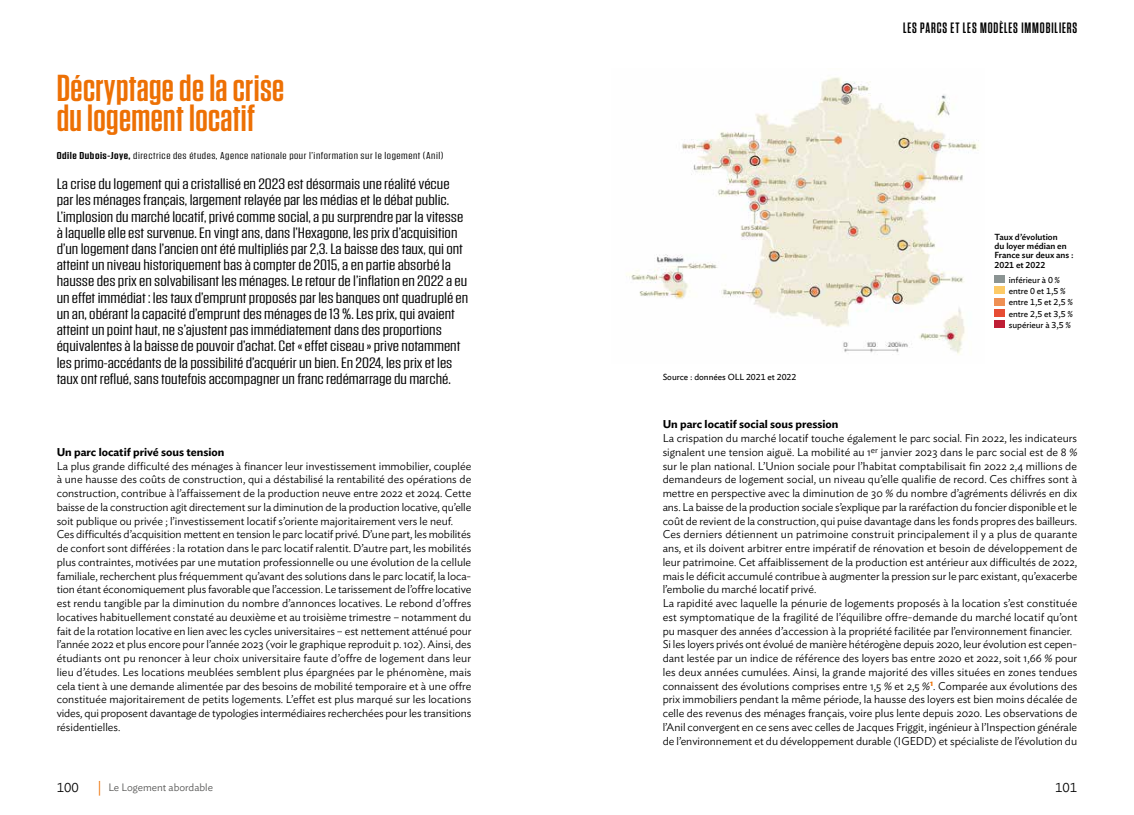
<style>
.page{position:relative;width:1134px;height:815px;background:#fff}
.page>*{position:absolute;margin:0;border:0;box-sizing:border-box;transform-origin:0 0}
.t1{font:600 37.5px/30px "Tungsten Narrow";letter-spacing:.01em;color:#ed7004;scale:1.1 1}
.t2{font:15px/16.2px "Tungsten";color:#000;scale:1.3 1}
.t3{font:600 15px "Tungsten Narrow";color:#000}
.t4{font:300 13.12px "Ideal Sans";color:#000}
.t5{font:300 11.25px/13.8px "Ideal Sans";color:#000}
.t6{font:600 11.25px "Ideal Sans";color:#000}
.t7{font:300 10.62px "Ideal Sans";color:#575756}
.t8{font:10px "Tungsten";letter-spacing:.04em;color:#000;scale:1.3 1}
.t9{font:8.75px/11.2px "Ideal Sans";color:#000}
.t10{font:500 8.75px/8.8px "Ideal Sans";color:#000}
.s1{font-weight:600}
.s2{font-size:13.12px;color:#000}
.s3{font-size:15px;color:#ed7004}
</style>
<div class="page">
<img style="left:626px;top:77px;width:353px;height:278px">
<div style="left:994px;top:276px;width:11px;height:7px;background:#8b9493"></div>
<div style="left:994px;top:287px;width:11px;height:7px;background:#fdca66"></div>
<div style="left:994px;top:298px;width:11px;height:7px;background:#ef9054"></div>
<div style="left:994px;top:309px;width:11px;height:8px;background:#e74d34"></div>
<div style="left:994px;top:321px;width:11px;height:7px;background:#bf1e35"></div>
<h1 class="t1" style="left:57px;top:74px;width:208px">Décryptage de la crise du logement locatif</h1>
<p class="t8" style="left:57px;top:150px;width:299px"><span class="s1">Odile Dubois-Joye,</span> directrice des études, Agence nationale pour l’information sur le logement (Anil)</p>
<p class="t2" style="left:57px;top:176px;width:318px">La crise du logement qui a cristallisé en 2023 est désormais une réalité vécue par les ménages français, largement relayée par les médias et le débat public.<br>L’implosion du marché locatif, privé comme social, a pu surprendre par la vitesse à laquelle elle est survenue. En vingt ans, dans l’Hexagone, les prix d’acquisition d’un logement dans l’ancien ont été multipliés par 2,3. La baisse des taux, qui ont atteint un niveau historiquement bas à compter de 2015, a en partie absorbé la hausse des prix en solvabilisant les ménages. Le retour de l’inflation en 2022 a eu un effet immédiat : les taux d’emprunt proposés par les banques ont quadruplé en un an, obérant la capacité d’emprunt des ménages de 13 %. Les prix, qui avaient atteint un point haut, ne s’ajustent pas immédiatement dans des proportions équivalentes à la baisse de pouvoir d’achat. Cet « effet ciseau » prive notamment les primo-accédants de la possibilité d’acquérir un bien. En 2024, les prix et les taux ont reflué, sans toutefois accompagner un franc redémarrage du marché.</p>
<p class="t6" style="left:57px;top:443px;width:169px">Un parc locatif privé sous tension</p>
<p class="t5" style="left:57px;top:458px;width:416px">La plus grande difficulté des ménages à financer leur investissement immobilier, couplée à une hausse des coûts de construction, qui a déstabilisé la rentabilité des opérations de construction, contribue à l’affaissement de la production neuve entre 2022 et 2024. Cette baisse de la construction agit directement sur la diminution de la production locative, qu’elle soit publique ou privée ; l’investissement locatif s’oriente majoritairement vers le neuf.<br>Ces difficultés d’acquisition mettent en tension le parc locatif privé. D’une part, les mobilités de confort sont différées : la rotation dans le parc locatif ralentit. D’autre part, les mobilités plus contraintes, motivées par une mutation professionnelle ou une évolution de la cellule familiale, recherchent plus fréquemment qu’avant des solutions dans le parc locatif, la loca&shy;tion étant économiquement plus favorable que l’accession. Le tarissement de l’offre locative est rendu tangible par la diminution du nombre d’annonces locatives. Le rebond d’offres locatives habituellement constaté au deuxième et au troisième trimestre – notamment du fait de la rotation locative en lien avec les cycles universitaires – est nettement atténué pour l’année 2022 et plus encore pour l’année 2023 (voir le graphique reproduit p. 102). Ainsi, des étudiants ont pu renoncer à leur choix universitaire faute d’offre de logement dans leur lieu d’études. Les locations meublées semblent plus épargnées par le phénomène, mais cela tient à une demande alimentée par des besoins de mobilité temporaire et à une offre constituée majoritairement de petits logements. L’effet est plus marqué sur les locations vides, qui proposent davantage de typologies intermédiaires recherchées pour les transitions résidentielles.</p>
<h2 class="t3" style="left:903px;top:20px;width:24px">les parcs</h2>
<h2 class="t3" style="left:951px;top:20px;width:36px">etles modèles</h2>
<h2 class="t3" style="left:1021px;top:20px;width:7px">immobiliers</h2>
<p class="t9" style="left:663px;top:371px;width:135px">Source : données OLL 2021 et 2022</p>
<p class="t10" style="left:994px;top:232px;width:81px">Taux d’évolution<br>du loyer médian en<br>France sur deux ans :</p>
<p class="t10" style="left:994px;top:260px;width:52px">2021 et 2022</p>
<p class="t9" style="left:1009px;top:273px;width:65px">inférieur à 0 % entre 0 et 1,5 % entre 1,5 et 2,5 % entre 2,5 et 3,5 % supérieur à 3,5 %</p>
<p class="t6" style="left:663px;top:416px;width:177px">Un parc locatif social sous pression</p>
<p class="t5" style="left:663px;top:430px;width:416px">La crispation du marché locatif touche également le parc social. Fin 2022, les indicateurs signalent une tension aiguë. La mobilité au 1<sup>er</sup> janvier 2023 dans le parc social est de 8 % sur le plan national. L’Union sociale pour l’habitat comptabilisait fin 2022 2,4 millions de demandeurs de logement social, un niveau qu’elle qualifie de record. Ces chiffres sont à mettre en perspective avec la diminution de 30 % du nombre d’agréments délivrés en dix ans. La baisse de la production sociale s’explique par la raréfaction du foncier disponible et le coût de revient de la construction, qui puise davantage dans les fonds propres des bailleurs.<br>Ces derniers détiennent un patrimoine construit principalement il y a plus de quarante ans, et ils doivent arbitrer entre impératif de rénovation et besoin de développement de leur patrimoine. Cet affaiblissement de la production est antérieur aux difficultés de 2022, mais le déficit accumulé contribue à augmenter la pression sur le parc existant, qu’exacerbe l’embolie du marché locatif privé.<br>La rapidité avec laquelle la pénurie de logements proposés à la location s’est constituée est symptomatique de la fragilité de l’équilibre offre-demande du marché locatif qu’ont pu masquer des années d’accession à la propriété facilitée par l’environnement financier.<br>Si les loyers privés ont évolué de manière hétérogène depuis 2020, leur évolution est cepen&shy;dant lestée par un indice de référence des loyers bas entre 2020 et 2022, soit 1,66 % pour les deux années cumulées. Ainsi, la grande majorité des villes situées en zones tendues connaissent des évolutions comprises entre 1,5 % et 2,5 %<sup>1</sup>. Comparée aux évolutions des prix immobiliers pendant la même période, la hausse des loyers est bien moins décalée de celle des revenus des ménages français, voire plus lente depuis 2020. Les observations de l’Anil convergent en ce sens avec celles de Jacques Friggit, ingénieur à l’Inspection générale de l’environnement et du développement durable (IGEDD) et spécialiste de l’évolution du</p>
<p class="t7" style="left:57px;top:779px;width:158px"><span class="s2">100</span> <span class="s3">|</span> Le Logement abordable</p>
<p class="t4" style="left:1055px;top:777px;width:24px">101</p>
</div>
